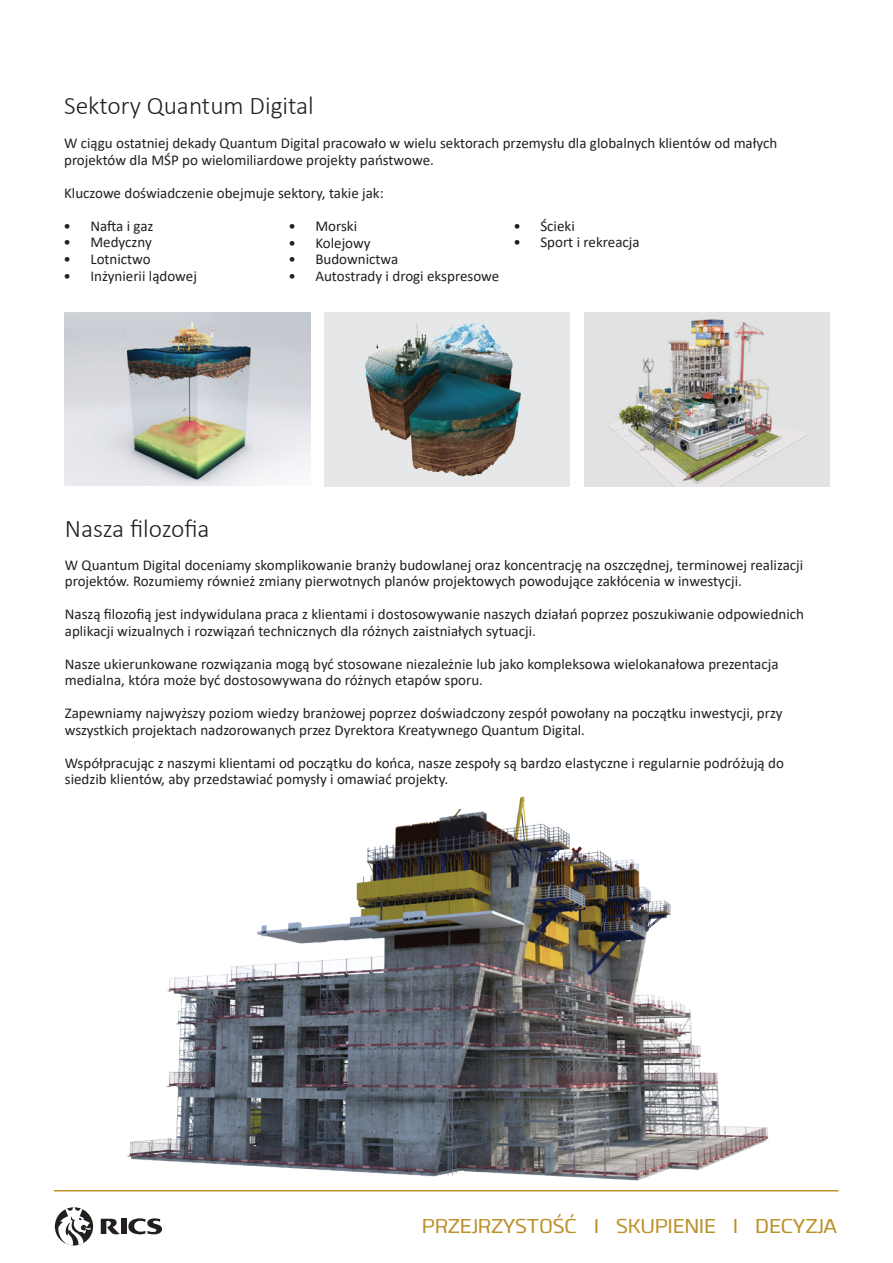
<style>
.page{position:relative;width:893px;height:1263px;background:#fff}
.page>*{position:absolute;margin:0;border:0;box-sizing:border-box;transform-origin:0 0}
.t1{font:300 25.5px "Calibri";color:#231f20}
.t2{font:21px "Clio XS Regular";letter-spacing:-.03em;color:#bc9129}
.t3{font:15px/16.5px "Calibri";color:#231f20}
</style>
<div class="page">
<img style="left:65px;top:313px;width:245px;height:173px">
<img style="left:325px;top:313px;width:245px;height:174px">
<img style="left:584px;top:313px;width:246px;height:174px">
<hr style="left:54px;top:1190px;width:784px;height:1px;background:#be932d">
<svg style="left:128px;top:1218px;width:34px;height:16px"></svg>
<div style="left:121px;top:1219px;width:6px;height:15px;background:#231f20"></div>
<svg style="left:101px;top:1219px;width:19px;height:15px"></svg>
<div style="left:55px;top:1207px;width:38px;height:38px;background:#231f20;border-radius:50%"></div>
<svg style="left:58px;top:1207px;width:33px;height:38px"></svg>
<img style="left:127px;top:780px;width:642px;height:401px">
<div style="left:446px;top:770px;width:45px;height:39px;background:#fff"></div>
<h1 class="t1" style="left:64px;top:89px;width:251px">Sektory Quantum Digital</h1>
<p class="t3" style="left:64px;top:134px;width:715px">W ciągu ostatniej dekady Quantum Digital pracowało w wielu sektorach przemysłu dla globalnych klientów od małych projektów dla MŚP po wielomiliardowe projekty państwowe.</p>
<p class="t3" style="left:64px;top:184px;width:321px">Kluczowe doświadczenie obejmuje sektory, takie jak:</p>
<p class="t3" style="left:63px;top:217px;width:92px">• Nafta i gaz</p>
<p class="t3" style="left:63px;top:234px;width:90px">• Medyczny</p>
<p class="t3" style="left:63px;top:250px;width:89px">• Lotnictwo</p>
<p class="t3" style="left:63px;top:267px;width:135px">• Inżynierii lądowej</p>
<p class="t3" style="left:288px;top:217px;width:70px">• Morski</p>
<p class="t3" style="left:288px;top:234px;width:84px">• Kolejowy</p>
<p class="t3" style="left:288px;top:250px;width:111px">• Budownictwa</p>
<p class="t3" style="left:288px;top:267px;width:212px">• Autostrady i drogi ekspresowe</p>
<p class="t3" style="left:513px;top:217px;width:63px">• Ścieki</p>
<p class="t3" style="left:513px;top:234px;width:128px">• Sport i rekreacja</p>
<h1 class="t1" style="left:65px;top:512px;width:146px">Nasza filozofia</h1>
<p class="t3" style="left:65px;top:556px;width:740px">W Quantum Digital doceniamy skomplikowanie branży budowlanej oraz koncentrację na oszczędnej, terminowej realizacji projektów. Rozumiemy również zmiany pierwotnych planów projektowych powodujące zakłócenia w inwestycji.</p>
<p class="t3" style="left:65px;top:606px;width:741px">Naszą filozofią jest indywidulana praca z klientami i dostosowywanie naszych działań poprzez poszukiwanie odpowiednich aplikacji wizualnych i rozwiązań technicznych dla różnych zaistniałych sytuacji.</p>
<p class="t3" style="left:65px;top:655px;width:715px">Nasze ukierunkowane rozwiązania mogą być stosowane niezależnie lub jako kompleksowa wielokanałowa prezentacja medialna, która może być dostosowywana do różnych etapów sporu.</p>
<p class="t3" style="left:65px;top:705px;width:719px">Zapewniamy najwyższy poziom wiedzy branżowej poprzez doświadczony zespół powołany na początku inwestycji, przy wszystkich projektach nadzorowanych przez Dyrektora Kreatywnego Quantum Digital.</p>
<p class="t3" style="left:65px;top:754px;width:721px">Współpracując z naszymi klientami od początku do końca, nasze zespoły są bardzo elastyczne i regularnie podróżują do siedzib klientów, aby przedstawiać pomysły i omawiać projekty.</p>
<h2 class="t2" style="left:422px;top:1213px;width:417px">PRZEJRZYSTOŚĆ I SKUPIENIE I DECYZJA</h2>
</div>
